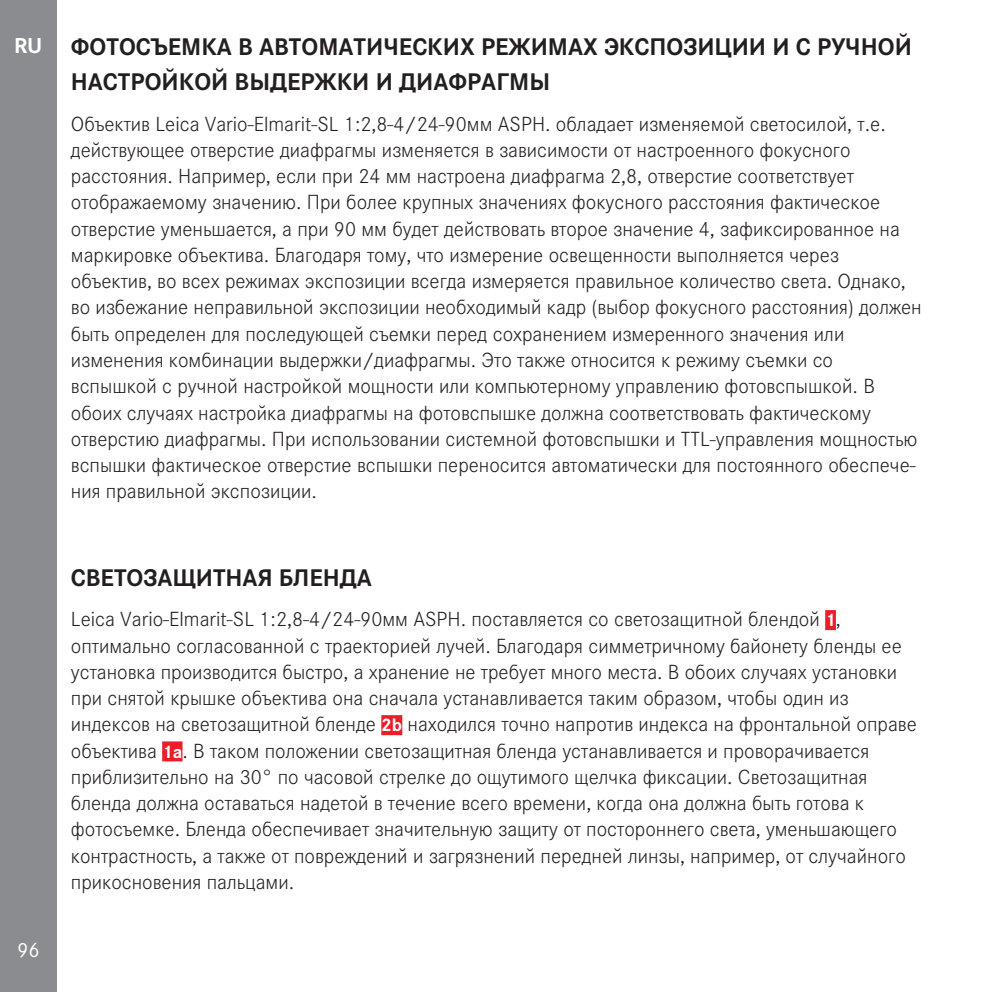
<style>
.page{position:relative;width:992px;height:992px;background:#fff}
.page>*{position:absolute;margin:0;border:0;box-sizing:border-box;transform-origin:0 0}
.t1{font:700 25px/35px "Corporate S";color:#231f20}
.t2{font:700 22.5px "Corporate S";color:#fff}
.t3{font:300 21.25px/26.2px "Corporate S";color:#231f20}
.t4{font:21.25px "Corporate S";color:#fff}
.s1{font-weight:700;font-size:18.75px;color:#fff}
</style>
<div class="page">
<div style="left:0;top:0;width:57px;height:991px;background:#8a8c8f"></div>
<div style="left:825px;top:610px;width:10px;height:20px;background:#ee1c28"></div>
<div style="left:381px;top:715px;width:21px;height:20px;background:#ee1c28"></div>
<div style="left:162px;top:741px;width:20px;height:20px;background:#ee1c28"></div>
<p class="t2" style="left:14px;top:28px;width:30px">RU</p>
<p class="t4" style="left:17px;top:934px;width:24px">96</p>
<p class="t1" style="left:71px;top:27px;width:842px">ФОТОСЪЕМКА В АВТОМАТИЧЕСКИХ РЕЖИМАХ ЭКСПОЗИЦИИ И С РУЧНОЙ<br>НАСТРОЙКОЙ ВЫДЕРЖКИ И ДИАФРАГМЫ</p>
<p class="t3" style="left:71px;top:109px;width:852px">Объектив Leica Vario-Elmarit-SL 1:2,8-4/24-90мм ASPH. обладает изменяемой светосилой, т.е. действующее отверстие диафрагмы изменяется в зависимости от настроенного фокусного расстояния. Например, если при 24 мм настроена диафрагма 2,8, отверстие соответствует отображаемому значению. При более крупных значениях фокусного расстояния фактическое отверстие уменьшается, а при 90 мм будет действовать второе значение 4, зафиксированное на маркировке объектива. Благодаря тому, что измерение освещенности выполняется через объектив, во всех режимах экспозиции всегда измеряется правильное количество света. Однако, во избежание неправильной экспозиции необходимый кадр (выбор фокусного расстояния) должен быть определен для последующей съемки перед сохранением измеренного значения или изменения комбинации выдержки/диафрагмы. Это также относится к режиму съемки со вспышкой с ручной настройкой мощности или компьютерному управлению фотовспышкой. В обоих случаях настройка диафрагмы на фотовспышке должна соответствовать фактическому отверстию диафрагмы. При использовании системной фотовспышки и TTL-управления мощностью вспышки фактическое отверстие вспышки переносится автоматически для постоянного обеспече&shy;ния правильной экспозиции.</p>
<p class="t1" style="left:71px;top:558px;width:302px">СВЕТОЗАЩИТНАЯ БЛЕНДА</p>
<p class="t3" style="left:71px;top:605px;width:847px">Leica Vario-Elmarit-SL 1:2,8-4/24-90мм ASPH. поставляется со светозащитной блендой <span class="s1">1</span>, оптимально согласованной с траекторией лучей. Благодаря симметричному байонету бленды ее установка производится быстро, а хранение не требует много места. В обоих случаях установки при снятой крышке объектива она сначала устанавливается таким образом, чтобы один из индексов на светозащитной бленде <span class="s1">2b</span> находился точно напротив индекса на фронтальной оправе объектива <span class="s1">1a</span>. В таком положении светозащитная бленда устанавливается и проворачивается приблизительно на 30° по часовой стрелке до ощутимого щелчка фиксации. Светозащитная бленда должна оставаться надетой в течение всего времени, когда она должна быть готова к фотосъемке. Бленда обеспечивает значительную защиту от постороннего света, уменьшающего контрастность, а также от повреждений и загрязнений передней линзы, например, от случайного прикосновения пальцами.</p>
</div>
